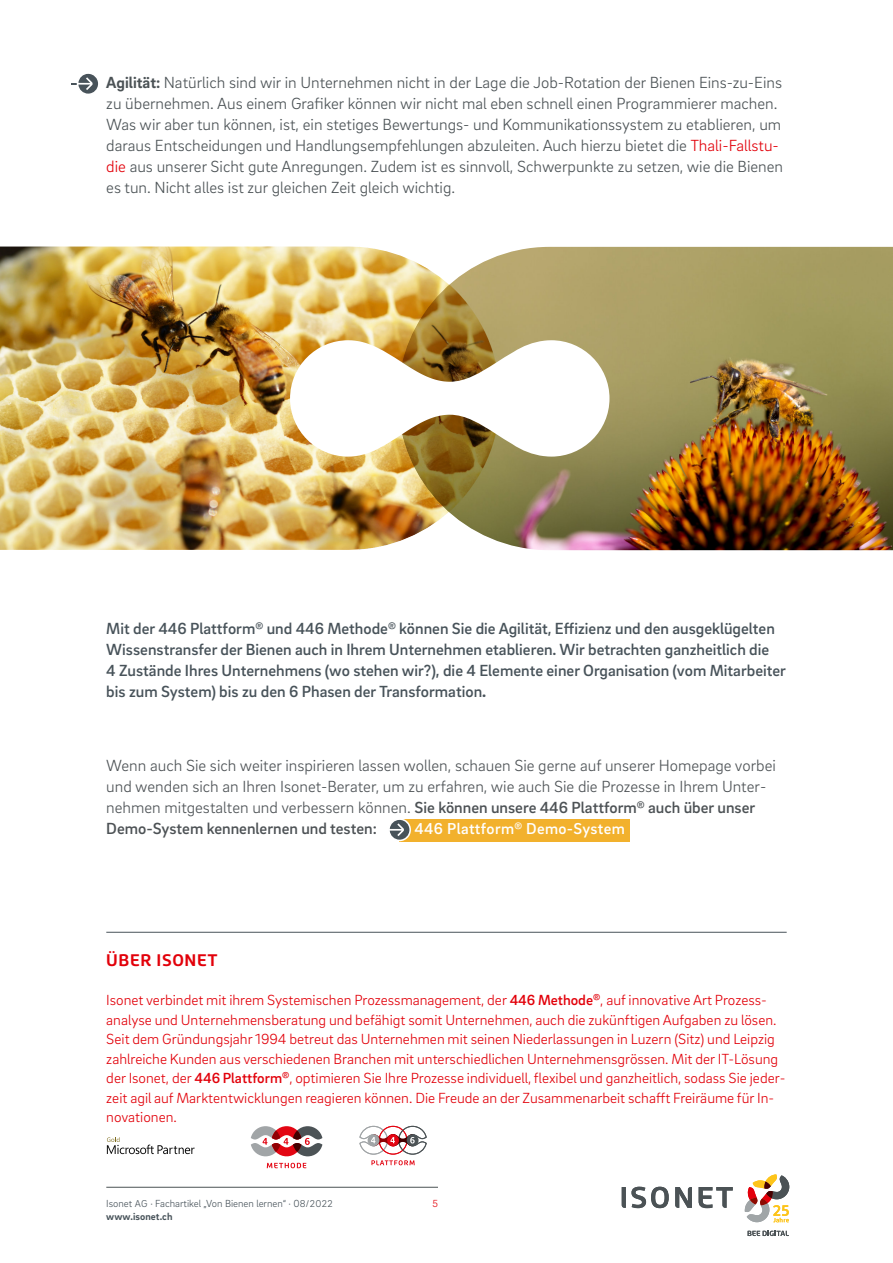
<style>
.page{position:relative;width:893px;height:1263px;background:#fff}
.page>*{position:absolute;margin:0;border:0;box-sizing:border-box;transform-origin:0 0}
.t1{font:300 16.5px/21px "Brix Sans";color:#4b5255}
.t2{font:500 16.5px/21px "Brix Sans";color:#48535a}
.t3{font:300 16.5px/21px "Brix Sans";color:#4d5255}
.t4{font:700 16.5px "Roihu";letter-spacing:.04em;color:#e2000a}
.t5{font:500 16.2px "Brix Sans";letter-spacing:.02em;color:#fff}
.t6{font:300 15px/19.5px "Brix Sans";color:#e2000a}
.t7{font:300 10.5px/12.6px "Brix Sans";color:#48535a}
.t8{font:300 10.5px "Brix Sans";color:#e3000a}
.s1{font-weight:700}
.s2{color:#e2000a}
.s3{font-weight:500}
.s4{font-size:10.2px}
</style>
<div class="page">
<hr style="left:106px;top:1187px;width:332px;height:1px;background:#4a5254">
<div style="left:400px;top:819px;width:230px;height:22px;background:#f2b12d"></div>
<svg style="left:389px;top:819px;width:22px;height:22px"></svg>
<hr style="left:71px;top:83px;width:20px;height:2px;background:#48535a">
<svg style="left:77px;top:73px;width:21px;height:21px"></svg>
<img style="left:0;top:247px;width:399px;height:303px">
<img style="left:399px;top:247px;width:494px;height:303px">
<svg style="left:290px;top:340px;width:319px;height:117px"></svg>
<svg style="left:359px;top:1126px;width:68px;height:39px"></svg>
<svg style="left:251px;top:1126px;width:71px;height:42px"></svg>
<svg style="left:107px;top:1137px;width:88px;height:17px"></svg>
<svg style="left:622px;top:1187px;width:47px;height:21px"></svg>
<svg style="left:675px;top:1187px;width:17px;height:21px"></svg>
<svg style="left:699px;top:1187px;width:34px;height:21px"></svg>
<svg style="left:748px;top:1231px;width:41px;height:5px"></svg>
<svg style="left:744px;top:1174px;width:45px;height:48px"></svg>
<hr style="left:106px;top:932px;width:681px;height:1px;background:#48535a">
<p class="t1" style="left:106px;top:74px;width:678px"><span class="s1">Agilität:</span> Natürlich sind wir in Unternehmen nicht in der Lage die Job-Rotation der Bienen Eins-zu-Eins zu übernehmen. Aus einem Grafiker können wir nicht mal eben schnell einen Programmierer machen.<br>Was wir aber tun können, ist, ein stetiges Bewertungs- und Kommunikationssystem zu etablieren, um daraus Entscheidungen und Handlungsempfehlungen abzuleiten. Auch hierzu bietet die <span class="s2">Thali-Fallstu&shy;die</span> aus unserer Sicht gute Anregungen. Zudem ist es sinnvoll, Schwerpunkte zu setzen, wie die Bienen es tun. Nicht alles ist zur gleichen Zeit gleich wichtig.</p>
<p class="t2" style="left:106px;top:620px;width:681px">Mit der 446 Plattform<sup>®</sup> und 446 Methode<sup>®</sup> können Sie die Agilität, Effizienz und den ausgeklügelten Wissenstransfer der Bienen auch in Ihrem Unternehmen etablieren. Wir betrachten ganzheitlich die<br>4 Zustände Ihres Unternehmens (wo stehen wir?), die 4 Elemente einer Organisation (vom Mitarbeiter bis zum System) bis zu den 6 Phasen der Transformation<span class="s1">.</span></p>
<p class="t3" style="left:106px;top:757px;width:671px">Wenn auch Sie sich weiter inspirieren lassen wollen, schauen Sie gerne auf unserer Homepage vorbei und wenden sich an Ihren Isonet-Berater, um zu erfahren, wie auch Sie die Prozesse in Ihrem Unter&shy;nehmen mitgestalten und verbessern können. <span class="s3">Sie können unsere 446 Plattform</span><sup>®</sup> <span class="s3">auch über unser Demo-System kennenlernen und testen:</span></p>
<p class="t5" style="left:415px;top:823px;width:212px">446 Plattform<sup>®</sup> Demo-System</p>
<p class="t4" style="left:106px;top:953px;width:113px">ÜBER ISONET</p>
<p class="t6" style="left:106px;top:992px;width:681px">Isonet verbindet mit ihrem Systemischen Prozessmanagement, der <span class="s3">446 Methode</span><sup>®</sup>, auf innovative Art Prozess&shy;analyse und Unternehmensberatung und befähigt somit Unternehmen, auch die zukünftigen Aufgaben zu lösen.<br>Seit dem Gründungsjahr 1994 betreut das Unternehmen mit seinen Niederlassungen in Luzern (Sitz) und Leipzig zahlreiche Kunden aus verschiedenen Branchen mit unterschiedlichen Unternehmensgrössen. Mit der IT-Lösung der Isonet, der <span class="s3">446 Plattform</span><sup>®</sup>, optimieren Sie Ihre Prozesse individuell, flexibel und ganzheitlich, sodass Sie jeder&shy;zeit agil auf Marktentwicklungen reagieren können. Die Freude an der Zusammenarbeit schafft Freiräume für In&shy;novationen.</p>
<p class="t7" style="left:106px;top:1198px;width:228px">Isonet <span class="s4">AG</span> · Fachartikel „Von Bienen lernen“ · 0<span class="s4">8/2022 </span><span class="s1">www.isonet.ch</span></p>
<p class="t8" style="left:432px;top:1199px;width:7px">5</p>
</div>
